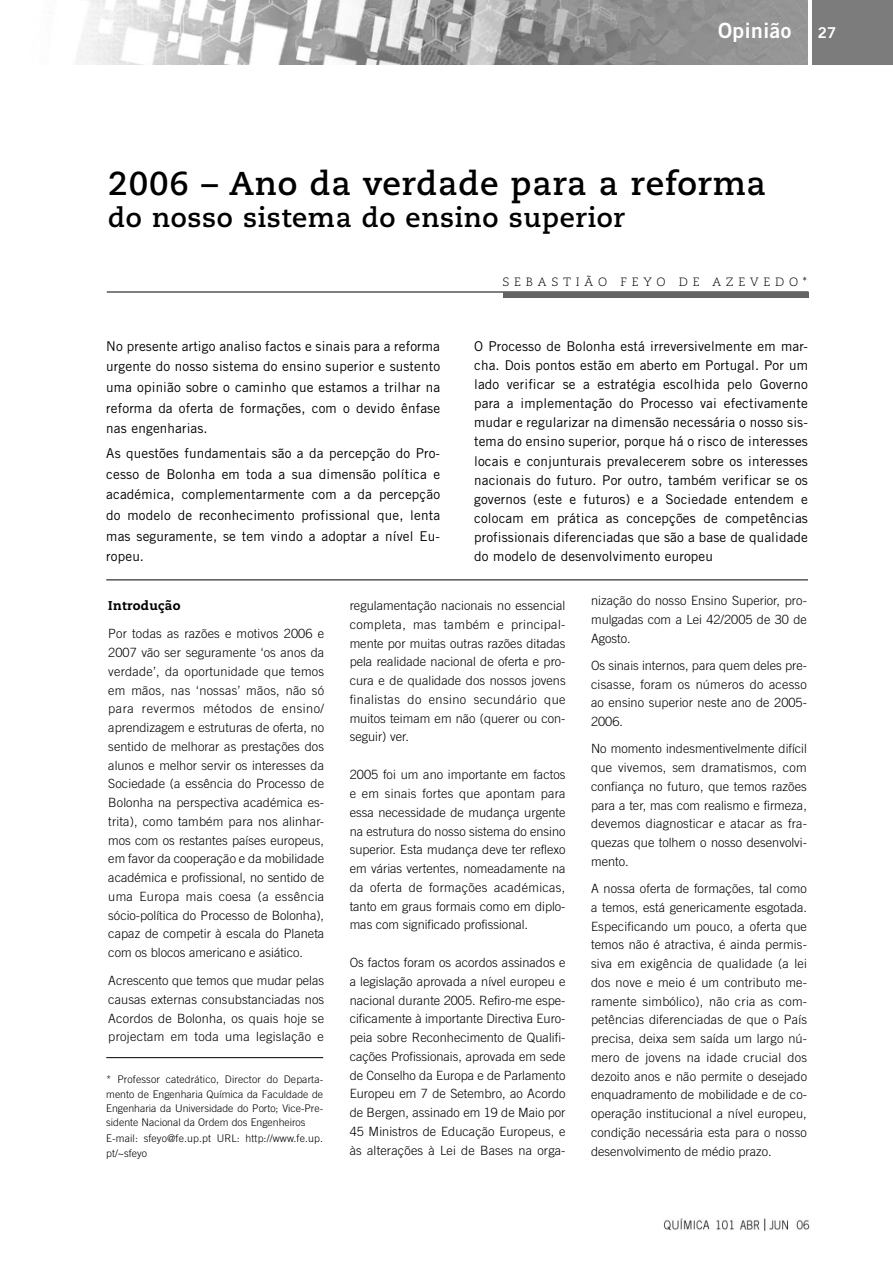
<style>
.page{position:relative;width:893px;height:1263px;background:#fff}
.page>*{position:absolute;margin:0;border:0;box-sizing:border-box;transform-origin:0 0}
.t1{font:700 33px "Caecilia";letter-spacing:.025em;color:#000}
.t2{font:700 27px "Caecilia";letter-spacing:.025em;color:#000}
.t3{font:21px "Trade Gothic Bold Two";letter-spacing:.025em;color:#fff}
.t4{font:15px "Trade Gothic Bold Two";color:#fff}
.t5{font:13.5px/19.2px "Trade Gothic";letter-spacing:.01em;color:#000;text-align:justify}
.t6{font:300 12.75px/18.8px "Trade Gothic";color:#000;text-align:justify}
.t7{font:800 12.75px "Caecilia";letter-spacing:.025em;color:#000}
.t8{font:300 12px "Caecilia";letter-spacing:.4em;color:#000}
.t9{font:300 10.5px/14.2px "Trade Gothic";color:#000;text-align:justify}
</style>
<div class="page">
<img style="left:76px;top:0;width:732px;height:65px">
<div style="left:812px;top:0;width:81px;height:65px;background:#7c7c7c"></div>
<hr style="left:107px;top:292px;width:701px;height:1px;background:#000">
<img style="left:663px;top:1218px;width:147px;height:13px">
<div style="left:503px;top:292px;width:305px;height:6px;background:#636363"></div>
<hr style="left:106px;top:1057px;width:217px;height:1px;background:#000">
<hr style="left:106px;top:580px;width:702px;height:1px;background:#000">
<h3 class="t3" style="left:718px;top:17px;width:75px">Opinião</h3>
<p class="t4" style="left:818px;top:23px;width:20px">27</p>
<h1 class="t1" style="left:108px;top:164px;width:659px">2006 – Ano da verdade para a reforma</h1>
<h2 class="t2" style="left:108px;top:202px;width:518px">do nosso sistema do ensino superior</h2>
<p class="t5" style="left:106px;top:335px;width:335px;line-height:20.7px">No presente artigo analiso factos e sinais para a reforma urgente do nosso sistema do ensino superior e sustento uma opinião sobre o caminho que estamos a trilhar na reforma da oferta de formações, com o devido ênfase nas engenharias.</p>
<p class="t5" style="left:106px;top:443px;width:335px;line-height:20.7px">As questões fundamentais são a da percepção do Pro&shy;cesso de Bolonha em toda a sua dimensão política e académica, complementarmente com a da percepção do modelo de reconhecimento profissional que, lenta mas seguramente, se tem vindo a adoptar a nível Eu&shy;ropeu.</p>
<p class="t8" style="left:503px;top:275px;width:306px">SEBASTIÃO FEYO DE AZEVEDO*</p>
<p class="t5" style="left:474px;top:336px;width:335px">O Processo de Bolonha está irreversivelmente em mar&shy;cha. Dois pontos estão em aberto em Portugal. Por um lado verificar se a estratégia escolhida pelo Governo para a implementação do Processo vai efectivamente mudar e regularizar na dimensão necessária o nosso sis&shy;tema do ensino superior, porque há o risco de interesses locais e conjunturais prevalecerem sobre os interesses nacionais do futuro. Por outro, também verificar se os governos (este e futuros) e a Sociedade entendem e colocam em prática as concepções de competências profissionais diferenciadas que são a base de qualidade do modelo de desenvolvimento europeu</p>
<p class="t7" style="left:108px;top:598px;width:74px">Introdução</p>
<p class="t6" style="left:108px;top:624px;width:217px">Por todas as razões e motivos 2006 e 2007 vão ser seguramente ‘os anos da verdade’, da oportunidade que temos em mãos, nas ‘nossas’ mãos, não só para revermos métodos de ensino/ aprendizagem e estruturas de oferta, no sentido de melhorar as prestações dos alunos e melhor servir os interesses da Sociedade (a essência do Processo de Bolonha na perspectiva académica es&shy;trita), como também para nos alinhar&shy;mos com os restantes países europeus, em favor da cooperação e da mobilidade académica e profissional, no sentido de uma Europa mais coesa (a essência sócio-política do Processo de Bolonha), capaz de competir à escala do Planeta com os blocos americano e asiático.</p>
<p class="t6" style="left:108px;top:971px;width:217px">Acrescento que temos que mudar pelas causas externas consubstanciadas nos Acordos de Bolonha, os quais hoje se projectam em toda uma legislação e</p>
<p class="t9" style="left:106px;top:1072px;width:218px">* Professor catedrático, Director do Departa&shy;mento de Engenharia Química da Faculdade de Engenharia da Universidade do Porto; Vice-Pre&shy;sidente Nacional da Ordem dos Engenheiros</p>
<p class="t9" style="left:106px;top:1131px;width:218px">E-mail: sfeyo@fe.up.pt URL: http://www.fe.up. pt/~sfeyo</p>
<p class="t6" style="left:350px;top:596px;width:217px">regulamentação nacionais no essencial completa, mas também e principal&shy;mente por muitas outras razões ditadas pela realidade nacional de oferta e pro&shy;cura e de qualidade dos nossos jovens finalistas do ensino secundário que muitos teimam em não (querer ou con&shy;seguir) ver.</p>
<p class="t6" style="left:350px;top:765px;width:217px">2005 foi um ano importante em factos e em sinais fortes que apontam para essa necessidade de mudança urgente na estrutura do nosso sistema do ensino superior. Esta mudança deve ter reflexo em várias vertentes, nomeadamente na da oferta de formações académicas, tanto em graus formais como em diplo&shy;mas com significado profissional.</p>
<p class="t6" style="left:350px;top:953px;width:217px">Os factos foram os acordos assinados e a legislação aprovada a nível europeu e nacional durante 2005. Refiro-me espe&shy;cificamente à importante Directiva Euro&shy;peia sobre Reconhecimento de Qualifi&shy;cações Profissionais, aprovada em sede de Conselho da Europa e de Parlamento Europeu em 7 de Setembro, ao Acordo de Bergen, assinado em 19 de Maio por 45 Ministros de Educação Europeus, e às alterações à Lei de Bases na orga-</p>
<p class="t6" style="left:591px;top:591px;width:217px">nização do nosso Ensino Superior, pro&shy;mulgadas com a Lei 42/2005 de 30 de Agosto.</p>
<p class="t6" style="left:591px;top:656px;width:217px">Os sinais internos, para quem deles pre&shy;cisasse, foram os números do acesso ao ensino superior neste ano de 2005- 2006.</p>
<p class="t6" style="left:591px;top:739px;width:217px">No momento indesmentivelmente difícil que vivemos, sem dramatismos, com confiança no futuro, que temos razões para a ter, mas com realismo e firmeza, devemos diagnosticar e atacar as fra&shy;quezas que tolhem o nosso desenvolvi&shy;mento.</p>
<p class="t6" style="left:591px;top:879px;width:217px">A nossa oferta de formações, tal como a temos, está genericamente esgotada.<br>Especificando um pouco, a oferta que temos não é atractiva, é ainda permis&shy;siva em exigência de qualidade (a lei dos nove e meio é um contributo me&shy;ramente simbólico), não cria as com&shy;petências diferenciadas de que o País precisa, deixa sem saída um largo nú&shy;mero de jovens na idade crucial dos dezoito anos e não permite o desejado enquadramento de mobilidade e de co&shy;operação institucional a nível europeu, condição necessária esta para o nosso desenvolvimento de médio prazo.</p>
</div>
